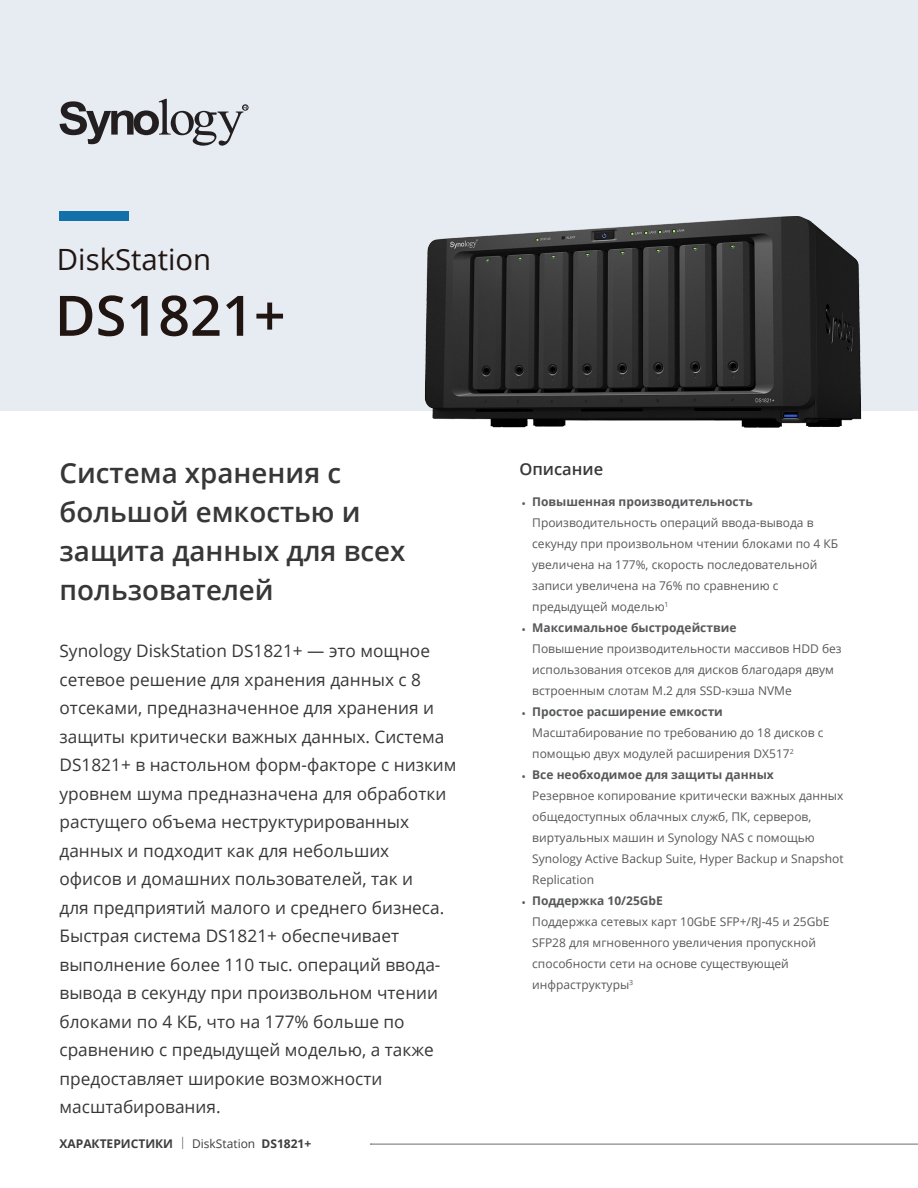
<style>
.page{position:relative;width:918px;height:1188px;background:#fff}
.page>*{position:absolute;margin:0;border:0;box-sizing:border-box;transform-origin:0 0}
.Model_Name{font:600 55.8px "Open Sans";color:#211512}
.Product_Type{font:29.25px "Open Sans";color:#211512}
.Introduction_Title{font:600 27.75px/39px "Open Sans";color:#383738}
.Introduction{font:17.25px/28.5px "Open Sans";color:#383738}
.Selling_Title{font:600 16.5px "Open Sans";color:#383839}
.t1{font:12px/21px "Open Sans";color:#57585a}
.t2{font:700 12px "Open Sans";color:#3e3e3f}
.s1{font-weight:300}
.s2{font-weight:400}
.s3{font-weight:700}
</style>
<div class="page">
<div style="left:0;top:0;width:918px;height:410px;background:#e6ecf2"></div>
<div style="left:60px;top:211px;width:69px;height:10px;background:#1470aa"></div>
<svg style="left:60px;top:99px;width:188px;height:47px"></svg>
<hr style="left:371px;top:1144px;width:547px;height:1px;background:#6c6d70">
<img style="left:412px;top:217px;width:461px;height:211px">
<p class="Product_Type" style="left:57px;top:240px;width:156px">DiskStation</p>
<p class="Model_Name" style="left:55px;top:277px;width:232px">DS1821+</p>
<p class="Introduction_Title" style="left:60px;top:453px;width:347px">Система хранения с большой емкостью и защита данных для всех пользователей</p>
<p class="Introduction" style="left:60px;top:637px;width:399px">Synology DiskStation DS1821+ — это мощное сетевое решение для хранения данных с 8 отсеками, предназначенное для хранения и защиты критически важных данных. Система DS1821+ в настольном форм-факторе с низким уровнем шума предназначена для обработки растущего объема неструктурированных данных и подходит как для небольших<br>офисов и домашних пользователей, так и<br>для предприятий малого и среднего бизнеса.<br>Быстрая система DS1821+ обеспечивает выполнение более 110 тыс. операций ввода&shy;вывода в секунду при произвольном чтении блоками по 4 КБ, что на 177% больше по сравнению с предыдущей моделью, а также предоставляет широкие возможности масштабирования.</p>
<p class="t2" style="left:60px;top:1135px;width:253px">ХАРАКТЕРИСТИКИ <span class="s1">|</span> <span class="s2">DiskStation</span> DS1821+</p>
<p class="Selling_Title" style="left:520px;top:458px;width:85px">Описание</p>
<p class="t1" style="left:532px;top:491px;width:307px;text-indent:-11px">• <span class="s3">Повышенная производительность </span>Производительность операций ввода-вывода в секунду при произвольном чтении блоками по 4 КБ увеличена на 177%, скорость последовательной записи увеличена на 76% по сравнению с предыдущей моделью<sup>1</sup></p>
<p class="t1" style="left:532px;top:617px;width:311px;text-indent:-11px">• <span class="s3">Максимальное быстродействие<br></span>Повышение производительности массивов HDD без использования отсеков для дисков благодаря двум встроенным слотам M.2 для SSD-кэша NVMe</p>
<p class="t1" style="left:532px;top:701px;width:293px;text-indent:-11px">• <span class="s3">Простое расширение емкости<br></span>Масштабирование по требованию до 18 дисков с помощью двух модулей расширения DX517<sup>2</sup></p>
<p class="t1" style="left:532px;top:764px;width:313px;text-indent:-11px">• <span class="s3">Все необходимое для защиты данных<br></span>Резервное копирование критически важных данных общедоступных облачных служб, ПК, серверов, виртуальных машин и Synology NAS с помощью Synology Active Backup Suite, Hyper Backup и Snapshot Replication</p>
<p class="t1" style="left:532px;top:890px;width:299px;text-indent:-11px">• <span class="s3">Поддержка 10/25GbE<br></span>Поддержка сетевых карт 10GbE SFP+/RJ-45 и 25GbE SFP28 для мгновенного увеличения пропускной способности сети на основе существующей инфраструктуры<sup>3</sup></p>
</div>
